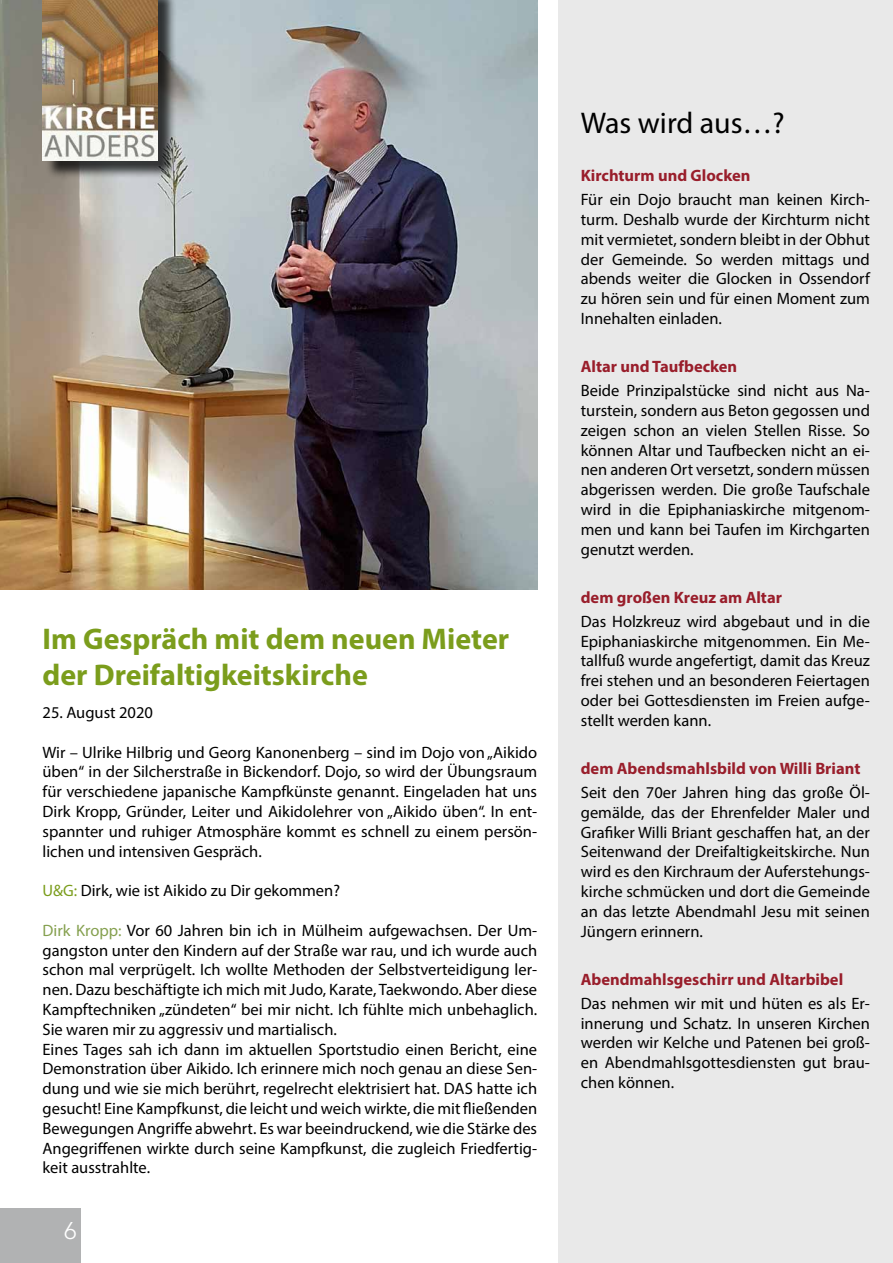
<style>
.page{position:relative;width:893px;height:1263px;background:#fff}
.page>*{position:absolute;margin:0;border:0;box-sizing:border-box;transform-origin:0 0}
.t1{font:700 30px/36px "Myriad Pro";color:#7b9d1c}
.t2{font:30px "Myriad Pro";color:#000}
.t3{font:300 24px "Avenir LTCE";color:#fff}
.t4{font:16.5px/19.8px "Myriad Pro";color:#000;text-align:justify}
.t5{font:700 16.5px "Myriad Pro";color:#991e2b}
.s1{color:#7b9d1c}
.s2{color:#85a04f}
</style>
<div class="page">
<img style="left:0;top:0;width:537px;height:590px">
<div style="left:558px;top:0;width:335px;height:1263px;background:#e9e9e9"></div>
<div style="left:0;top:1209px;width:81px;height:54px;background:#b1b2b3"></div>
<div style="left:45px;top:0;width:132px;height:179px;background:#000;opacity:.75"></div>
<img style="left:43px;top:0;width:115px;height:160px">
<h1 class="t1" style="left:43px;top:620px;width:468px">Im Gespräch mit dem neuen Mieter der Dreifaltigkeitskirche</h1>
<p class="t4" style="left:43px;top:702px;width:112px">25. August 2020</p>
<p class="t4" style="left:43px;top:742px;width:496px">Wir – Ulrike Hilbrig und Georg Kanonenberg – sind im Dojo von „Aikido üben“ in der Silcherstraße in Bickendorf. Dojo, so wird der Übungsraum für verschiedene japanische Kampfkünste genannt. Eingeladen hat uns Dirk Kropp, Gründer, Leiter und Aikidolehrer von „Aikido üben“. In ent&shy;spannter und ruhiger Atmosphäre kommt es schnell zu einem persön&shy;lichen und intensiven Gespräch.</p>
<p class="t4" style="left:43px;top:880px;width:299px"><span class="s1">U&amp;G:</span> Dirk, wie ist Aikido zu Dir gekommen?</p>
<p class="t4" style="left:43px;top:920px;width:496px;text-align:left"><span class="s2">Dirk Kropp:</span> Vor 60 Jahren bin ich in Mülheim aufgewachsen. Der Um&shy;gangston unter den Kindern auf der Straße war rau, und ich wurde auch schon mal verprügelt. Ich wollte Methoden der Selbstverteidigung ler&shy;nen. Dazu beschäftigte ich mich mit Judo, Karate, Taekwondo. Aber diese Kampftechniken „zündeten“ bei mir nicht. Ich fühlte mich unbehaglich.<br>Sie waren mir zu aggressiv und martialisch.<br>Eines Tages sah ich dann im aktuellen Sportstudio einen Bericht, eine Demonstration über Aikido. Ich erinnere mich noch genau an diese Sen&shy;dung und wie sie mich berührt, regelrecht elektrisiert hat. DAS hatte ich gesucht! Eine Kampfkunst, die leicht und weich wirkte, die mit fließenden Bewegungen Angriffe abwehrt. Es war beeindruckend, wie die Stärke des Angegriffenen wirkte durch seine Kampfkunst, die zugleich Friedfertig&shy;keit ausstrahlte.</p>
<h2 class="t3" style="left:64px;top:1216px;width:14px">6</h2>
<h1 class="t2" style="left:581px;top:104px;width:205px">Was wird aus…?</h1>
<p class="t5" style="left:581px;top:165px;width:171px">Kirchturm und Glocken</p>
<p class="t4" style="left:581px;top:190px;width:291px">Für ein Dojo braucht man keinen Kirch&shy;turm. Deshalb wurde der Kirchturm nicht mit vermietet, sondern bleibt in der Obhut der Gemeinde. So werden mittags und abends weiter die Glocken in Ossendorf zu hören sein und für einen Moment zum Innehalten einladen.</p>
<p class="t5" style="left:581px;top:356px;width:158px">Altar und Taufbecken</p>
<p class="t4" style="left:581px;top:380px;width:291px">Beide Prinzipalstücke sind nicht aus Na&shy;turstein, sondern aus Beton gegossen und zeigen schon an vielen Stellen Risse. So können Altar und Taufbecken nicht an ei&shy;nen anderen Ort versetzt, sondern müssen abgerissen werden. Die große Taufschale wird in die Epiphaniaskirche mitgenom&shy;men und kann bei Taufen im Kirchgarten genutzt werden.</p>
<p class="t5" style="left:581px;top:586px;width:203px">dem großen Kreuz am Altar</p>
<p class="t4" style="left:581px;top:611px;width:291px">Das Holzkreuz wird abgebaut und in die Epiphaniaskirche mitgenommen. Ein Me&shy;tallfuß wurde angefertigt, damit das Kreuz frei stehen und an besonderen Feiertagen oder bei Gottesdiensten im Freien aufge&shy;stellt werden kann.</p>
<p class="t5" style="left:581px;top:758px;width:281px">dem Abendsmahlsbild von Willi Briant</p>
<p class="t4" style="left:581px;top:782px;width:291px">Seit den 70er Jahren hing das große Öl&shy;gemälde, das der Ehrenfelder Maler und Grafiker Willi Briant geschaffen hat, an der Seitenwand der Dreifaltigkeitskirche. Nun wird es den Kirchraum der Auferstehungs&shy;kirche schmücken und dort die Gemeinde an das letzte Abendmahl Jesu mit seinen Jüngern erinnern.</p>
<p class="t5" style="left:581px;top:968px;width:264px">Abendmahlsgeschirr und Altarbibel</p>
<p class="t4" style="left:581px;top:993px;width:291px">Das nehmen wir mit und hüten es als Er&shy;innerung und Schatz. In unseren Kirchen werden wir Kelche und Patenen bei groß&shy;en Abendmahlsgottesdiensten gut brau&shy;chen können.</p>
</div>
